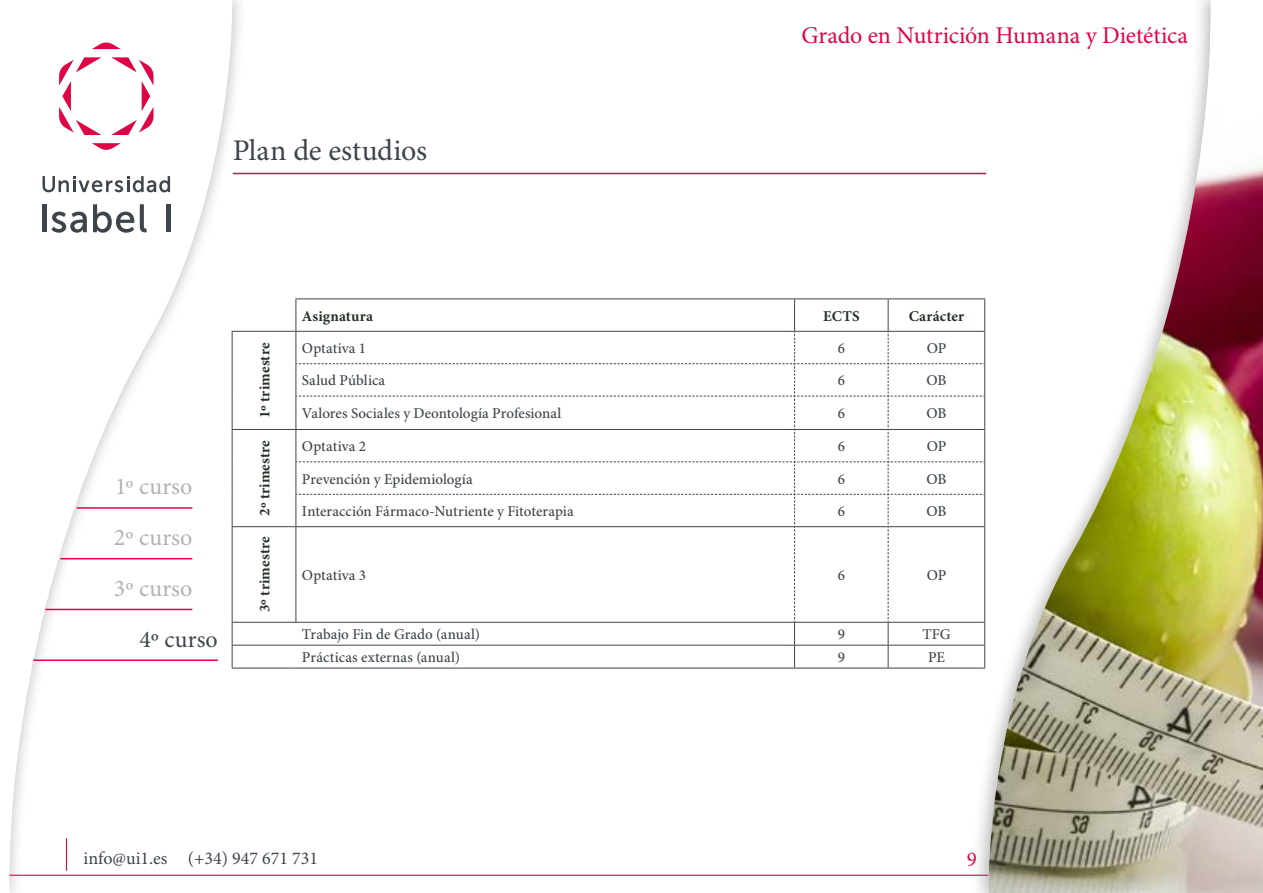
<style>
.page{position:relative;width:1263px;height:893px;background:#fff}
.page>*{position:absolute;margin:0;border:0;box-sizing:border-box;transform-origin:0 0}
.t1{font:30px "Minion Pro";letter-spacing:-.005em;color:#3e444b}
.t2{font:24px "Minion Pro";letter-spacing:-.005em;color:#df0446}
.t3{font:24px/50.7px "Minion Pro";color:#b3b2b2;text-align:justify}
.t4{font:24px "Minion Pro";color:#3e444b}
.t5{font:21px "Minion Pro";color:#df0446}
.t6{font:18px "Minion Pro";color:#3e444b}
.t7{font:500 15px "Minion Pro";color:#3e444b}
.t8{font:700 15px "Minion Pro";letter-spacing:.01em;color:#253126}
</style>
<div class="page">
<hr style="left:0;top:875px;width:1263px;height:1px;background:#df0446">
<div style="left:0;top:0;width:246px;height:893px;background:#fff"></div>
<svg style="left:9px;top:0;width:227px;height:893px"></svg>
<div style="left:969px;top:0;width:294px;height:893px;background:#706f6f;opacity:.45"></div>
<img style="left:988px;top:0;width:275px;height:893px">
<svg style="left:43px;top:176px;width:127px;height:16px"></svg>
<hr style="left:43px;top:204px;width:4px;height:28px;background:#3e444b">
<svg style="left:51px;top:212px;width:36px;height:21px"></svg>
<svg style="left:93px;top:204px;width:41px;height:29px"></svg>
<svg style="left:140px;top:204px;width:7px;height:28px"></svg>
<hr style="left:166px;top:204px;width:4px;height:28px;background:#3e444b">
<svg style="left:92px;top:43px;width:29px;height:6px"></svg>
<svg style="left:59px;top:57px;width:42px;height:78px"></svg>
<svg style="left:111px;top:57px;width:43px;height:78px"></svg>
<svg style="left:92px;top:143px;width:29px;height:7px"></svg>
<hr style="left:77px;top:507px;width:115px;height:2px;background:#df0446">
<hr style="left:60px;top:558px;width:132px;height:1px;background:#df0446">
<hr style="left:45px;top:609px;width:147px;height:1px;background:#df0446">
<hr style="left:33px;top:659px;width:185px;height:2px;background:#df0446">
<hr style="left:233px;top:173px;width:753px;height:1px;background:#df0446">
<hr style="left:296px;top:298px;width:498px;height:1px;background:#3e444b">
<hr style="left:296px;top:299px;width:1px;height:32px;background:#3e444b">
<hr style="left:794px;top:298px;width:94px;height:1px;background:#3e444b">
<hr style="left:794px;top:299px;width:1px;height:32px;background:#3e444b">
<hr style="left:888px;top:298px;width:97px;height:1px;background:#3e444b">
<hr style="left:888px;top:299px;width:1px;height:32px;background:#3e444b">
<hr style="left:984px;top:299px;width:1px;height:32px;background:#3e444b">
<hr style="left:232px;top:331px;width:64px;height:1px;background:#3e444b">
<hr style="left:232px;top:332px;width:1px;height:32px;background:#3e444b">
<hr style="left:232px;top:364px;width:1px;height:32px;background:#3e444b">
<hr style="left:232px;top:396px;width:1px;height:33px;background:#3e444b">
<hr style="left:296px;top:331px;width:498px;height:1px;background:#3e444b">
<hr style="left:794px;top:331px;width:94px;height:1px;background:#3e444b">
<hr style="left:888px;top:331px;width:97px;height:1px;background:#3e444b">
<hr style="left:232px;top:429px;width:64px;height:1px;background:#3e444b">
<hr style="left:232px;top:430px;width:1px;height:32px;background:#3e444b">
<hr style="left:232px;top:462px;width:1px;height:32px;background:#3e444b">
<hr style="left:232px;top:494px;width:1px;height:32px;background:#3e444b">
<hr style="left:232px;top:526px;width:64px;height:1px;background:#3e444b">
<hr style="left:232px;top:527px;width:1px;height:95px;background:#3e444b">
<hr style="left:232px;top:622px;width:64px;height:1px;background:#3e444b">
<hr style="left:232px;top:645px;width:64px;height:1px;background:#3e444b">
<svg style="left:232px;top:623px;width:1px;height:45px"></svg>
<hr style="left:232px;top:668px;width:64px;height:1px;background:#3e444b">
<hr style="left:296px;top:668px;width:498px;height:1px;background:#3e444b">
<hr style="left:794px;top:668px;width:94px;height:1px;background:#3e444b">
<hr style="left:888px;top:668px;width:97px;height:1px;background:#3e444b">
<svg style="left:296px;top:332px;width:689px;height:336px"></svg>
<h1 class="t1" style="left:233px;top:132px;width:196px">Plan de estudios</h1>
<h2 class="t2" style="left:801px;top:21px;width:388px">Grado en Nutrición Humana y Dietética</h2>
<p class="t8" style="left:302px;top:307px;width:73px">Asignatura</p>
<p class="t8" style="left:823px;top:307px;width:38px">ECTS</p>
<p class="t8" style="left:909px;top:307px;width:57px">Carácter</p>
<h2 class="t3" style="left:114px;top:462px;width:80px">1º curso 2º curso 3º curso</h2>
<h2 class="t4" style="left:140px;top:625px;width:80px">4º curso</h2>
<p class="t8" style="left:256px;top:418px;width:77px;rotate:-90deg">1º trimestre</p>
<p class="t7" style="left:302px;top:339px;width:66px">Optativa 1</p>
<p class="t7" style="left:838px;top:339px;width:9px">6</p>
<p class="t7" style="left:927px;top:339px;width:21px">OP</p>
<p class="t7" style="left:302px;top:372px;width:85px">Salud Pública</p>
<p class="t7" style="left:838px;top:372px;width:9px">6</p>
<p class="t7" style="left:926px;top:372px;width:21px">OB</p>
<p class="t7" style="left:302px;top:404px;width:261px">Valores Sociales y Deontología Profesional</p>
<p class="t7" style="left:838px;top:404px;width:9px">6</p>
<p class="t7" style="left:926px;top:404px;width:21px">OB</p>
<p class="t8" style="left:256px;top:516px;width:77px;rotate:-90deg">2º trimestre</p>
<p class="t7" style="left:302px;top:437px;width:66px">Optativa 2</p>
<p class="t7" style="left:838px;top:437px;width:9px">6</p>
<p class="t7" style="left:927px;top:437px;width:21px">OP</p>
<p class="t7" style="left:302px;top:470px;width:172px">Prevención y Epidemiología</p>
<p class="t7" style="left:838px;top:470px;width:9px">6</p>
<p class="t7" style="left:926px;top:470px;width:21px">OB</p>
<p class="t7" style="left:302px;top:502px;width:273px">Interacción Fármaco-Nutriente y Fitoterapia</p>
<p class="t7" style="left:838px;top:502px;width:9px">6</p>
<p class="t7" style="left:926px;top:502px;width:21px">OB</p>
<p class="t8" style="left:256px;top:612px;width:77px;rotate:-90deg">3º trimestre</p>
<p class="t7" style="left:302px;top:566px;width:66px">Optativa 3</p>
<p class="t7" style="left:838px;top:566px;width:9px">6</p>
<p class="t7" style="left:927px;top:566px;width:21px">OP</p>
<p class="t7" style="left:302px;top:625px;width:180px">Trabajo Fin de Grado (anual)</p>
<p class="t7" style="left:838px;top:625px;width:9px">9</p>
<p class="t7" style="left:922px;top:625px;width:30px">TFG</p>
<p class="t7" style="left:302px;top:648px;width:160px">Prácticas externas (anual)</p>
<p class="t7" style="left:838px;top:648px;width:9px">9</p>
<p class="t7" style="left:928px;top:648px;width:18px">PE</p>
<p class="t6" style="left:84px;top:847px;width:236px">info@ui1.es (+34) 947 671 731</p>
<h3 class="t5" style="left:967px;top:847px;width:12px">9</h3>
</div>
